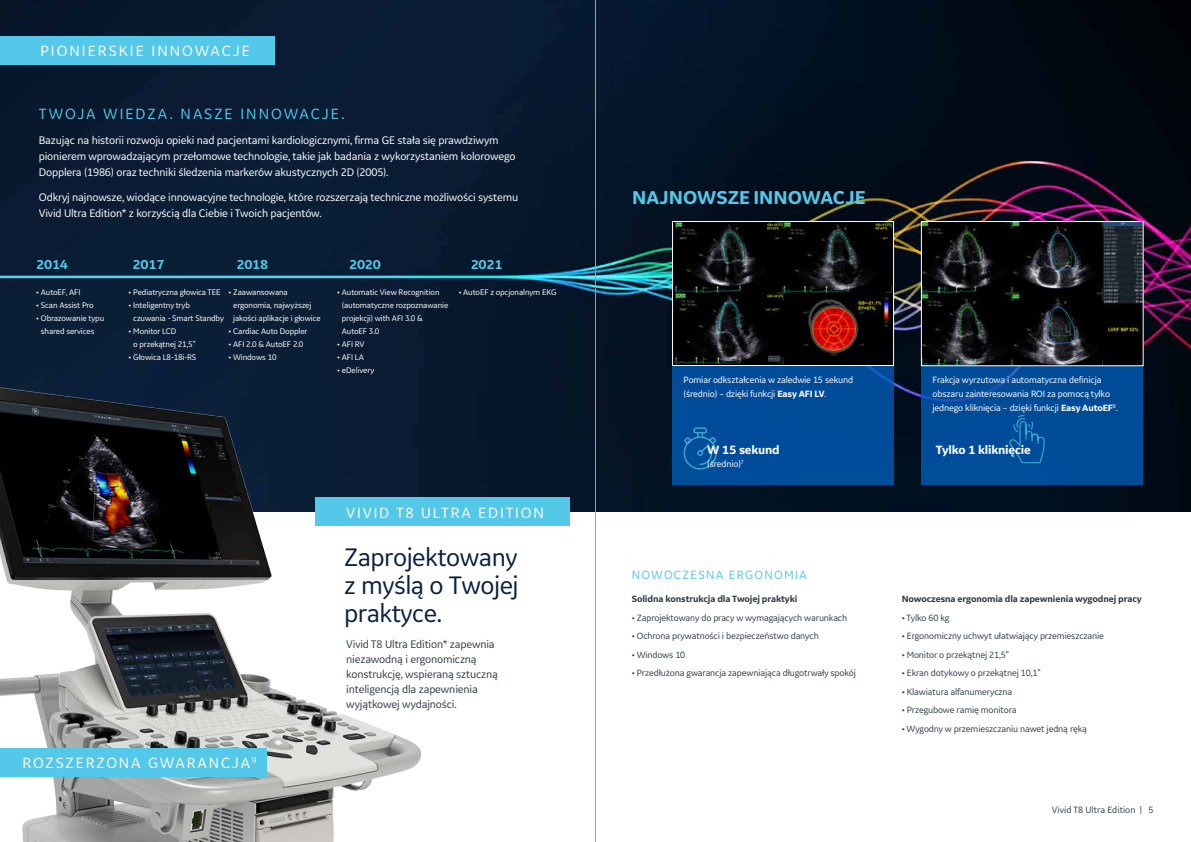
<style>
.page{position:relative;width:1191px;height:842px;background:#fff}
.page>*{position:absolute;margin:0;border:0;box-sizing:border-box;transform-origin:0 0}
.t1{font:26.5px/28px "GE Inspira Sans";letter-spacing:-.02em;color:#0a2240;text-align:justify}
.t2{font:700 19.5px "GE Inspira Sans";color:#54c8e8}
.t3{font:15.5px "GE Inspira Sans";letter-spacing:.12em;color:#fff}
.t4{font:15.5px "GE Inspira Sans";letter-spacing:.13em;color:#54c8e8}
.t5{font:700 13.5px "GE Inspira Sans";letter-spacing:-.015em;color:#54c8e8}
.t6{font:700 12.5px "GE Inspira Sans";letter-spacing:-.015em;color:#fff}
.t7{font:12.5px "GE Inspira Sans";letter-spacing:.1em;color:#54c8e8}
.t8{font:11.5px/16px "GE Inspira Sans";letter-spacing:-.015em;color:#fff}
.t9{font:11.5px/15px "GE Inspira Sans";letter-spacing:-.015em;color:#323e48}
.t10{font:9.5px "GE Inspira Sans";letter-spacing:-.015em;color:#323e48}
.t11{font:9.5px/14px "GE Inspira Sans";letter-spacing:-.015em;color:#fff}
.t12{font:700 9.5px "GE Inspira Sans";letter-spacing:-.015em;color:#323e48}
.t13{font:9.5px "GE Inspira Sans";letter-spacing:.005em;color:#323e48}
.t14{font:8.5px/13px "GE Inspira Sans";letter-spacing:-.015em;color:#fff}
.s1{font-weight:700}
</style>
<div class="page">
<img style="left:0;top:0;width:1191px;height:512px">
<div style="left:921px;top:346px;width:222px;height:139px;background:#004c99"></div>
<svg style="left:1009px;top:415px;width:36px;height:49px"></svg>
<div style="left:0;top:36px;width:274px;height:29px;background:#54c8e8"></div>
<div style="left:314px;top:497px;width:255px;height:29px;background:#54c8e8"></div>
<img style="left:0;top:300px;width:519px;height:542px">
<div style="left:0;top:748px;width:266px;height:28px;background:#54c8e8"></div>
<div style="left:672px;top:366px;width:221px;height:119px;background:#004c9a"></div>
<svg style="left:683px;top:427px;width:34px;height:43px"></svg>
<img style="left:675px;top:223px;width:216px;height:140px">
<div style="left:672px;top:221px;width:221px;height:145px;border:1px solid #fff"></div>
<img style="left:923px;top:223px;width:218px;height:141px">
<div style="left:921px;top:221px;width:222px;height:145px;border:1px solid #fff"></div>
<hr style="left:595px;top:0;width:1px;height:842px;background:#989ea4">
<h3 class="t3" style="left:40px;top:42px;width:211px">PIONIERSKIE INNOWACJE</h3>
<h3 class="t4" style="left:39px;top:105px;width:307px">TWOJA WIEDZA. NASZE INNOWACJE.</h3>
<p class="t8" style="left:39px;top:132px;width:478px">Bazując na historii rozwoju opieki nad pacjentami kardiologicznymi, firma GE stała się prawdziwym pionierem wprowadzającym przełomowe technologie, takie jak badania z wykorzystaniem kolorowego<br>Dopplera (1986) oraz techniki śledzenia markerów akustycznych 2D (2005).</p>
<h3 class="t8" style="left:39px;top:189px;width:481px">Odkryj najnowsze, wiodące innowacyjne technologie, które rozszerzają techniczne możliwości systemu<br>Vivid Ultra Edition* z korzyścią dla Ciebie i Twoich pacjentów.</h3>
<h3 class="t5" style="left:471px;top:256px;width:33px">2021</h3>
<h3 class="t5" style="left:36px;top:256px;width:33px">2014</h3>
<h3 class="t5" style="left:133px;top:256px;width:33px">2017</h3>
<h3 class="t5" style="left:236px;top:256px;width:33px">2018</h3>
<h3 class="t5" style="left:349px;top:256px;width:33px">2020</h3>
<p class="t14" style="left:36px;top:285px;width:46px">• AutoEF, AFI</p>
<p class="t14" style="left:36px;top:298px;width:59px">• Scan Assist Pro</p>
<p class="t14" style="left:41px;top:311px;width:65px;text-indent:-5px">• Obrazowanie typu shared services</p>
<p class="t14" style="left:129px;top:285px;width:93px">• Pediatryczna głowica TEE</p>
<p class="t14" style="left:133px;top:298px;width:92px;text-indent:-5px">• Inteligentny tryb czuwania - Smart Standby</p>
<p class="t14" style="left:133px;top:324px;width:64px;text-indent:-5px">• Monitor LCD<br>o przekątnej 21,5”</p>
<p class="t14" style="left:129px;top:350px;width:69px">• Głowica L8-18i-RS</p>
<p class="t14" style="left:233px;top:285px;width:89px;text-indent:-5px">• Zaawansowana ergonomia, najwyższej jakości aplikacje i głowice</p>
<p class="t14" style="left:229px;top:324px;width:80px">• Cardiac Auto Doppler</p>
<p class="t14" style="left:229px;top:337px;width:76px">• AFI 2.0 &amp; AutoEF 2.0</p>
<p class="t14" style="left:229px;top:350px;width:49px">• Windows 10</p>
<p class="t14" style="left:342px;top:285px;width:108px;text-indent:-5px">• Automatic View Recognition (automatyczne rozpoznawanie projekcji) with AFI 3.0 &amp;<br>AutoEF 3.0</p>
<p class="t14" style="left:337px;top:337px;width:29px">• AFI RV</p>
<p class="t14" style="left:337px;top:350px;width:28px">• AFI LA</p>
<p class="t14" style="left:337px;top:363px;width:38px">• eDelivery</p>
<p class="t14" style="left:459px;top:285px;width:99px">• AutoEF z opcjonalnym EKG</p>
<h3 class="t3" style="left:22px;top:753px;width:236px">ROZSZERZONA GWARANCJA<sup>9</sup></h3>
<h3 class="t3" style="left:346px;top:503px;width:199px">VIVID T8 ULTRA EDITION</h3>
<h1 class="t1" style="left:344px;top:542px;width:176px">Zaprojektowany z myślą o Twojej praktyce.</h1>
<h3 class="t9" style="left:346px;top:636px;width:153px">Vivid T8 Ultra Edition* zapewnia niezawodną i ergonomiczną konstrukcję, wspieraną sztuczną inteligencją dla zapewnienia wyjątkowej wydajności.</h3>
<h2 class="t2" style="left:632px;top:185px;width:235px">NAJNOWSZE INNOWACJE</h2>
<p class="t11" style="left:683px;top:373px;width:171px">Pomiar odkształcenia w zaledwie 15 sekund (średnio) – dzięki funkcji <span class="s1">Easy AFI LV</span>.</p>
<h3 class="t6" style="left:707px;top:442px;width:74px">W 15 sekund</h3>
<p class="t11" style="left:707px;top:457px;width:38px">(średnio)<sup>7</sup></p>
<h3 class="t7" style="left:632px;top:567px;width:177px">NOWOCZESNA ERGONOMIA</h3>
<p class="t12" style="left:632px;top:593px;width:167px">Solidna konstrukcja dla Twojej praktyki</p>
<p class="t10" style="left:632px;top:612px;width:217px">• Zaprojektowany do pracy w wymagających warunkach</p>
<p class="t10" style="left:632px;top:630px;width:188px">• Ochrona prywatności i bezpieczeństwo danych</p>
<p class="t10" style="left:632px;top:649px;width:55px">• Windows 10</p>
<p class="t10" style="left:632px;top:667px;width:226px">• Przedłużona gwarancja zapewniająca długotrwały spokój</p>
<p class="t11" style="left:932px;top:373px;width:187px">Frakcja wyrzutowa i automatyczna definicja obszaru zainteresowania ROI za pomocą tylko jednego kliknięcia – dzięki funkcji <span class="s1">Easy AutoEF</span><sup>8</sup>.</p>
<h3 class="t6" style="left:935px;top:442px;width:96px">Tylko 1 kliknięcie</h3>
<p class="t12" style="left:901px;top:593px;width:242px">Nowoczesna ergonomia dla zapewnienia wygodnej pracy</p>
<p class="t10" style="left:901px;top:612px;width:49px">• Tylko 60 kg</p>
<p class="t10" style="left:901px;top:630px;width:204px">• Ergonomiczny uchwyt ułatwiający przemieszczanie</p>
<p class="t10" style="left:901px;top:649px;width:109px">• Monitor o przekątnej 21,5”</p>
<p class="t10" style="left:901px;top:667px;width:140px">• Ekran dotykowy o przekątnej 10,1”</p>
<p class="t10" style="left:901px;top:686px;width:112px">• Klawiatura alfanumeryczna</p>
<p class="t10" style="left:901px;top:704px;width:116px">• Przegubowe ramię monitora</p>
<p class="t10" style="left:901px;top:723px;width:187px">• Wygodny w przemieszczaniu nawet jedną ręką</p>
<p class="t13" style="left:1051px;top:804px;width:103px">Vivid T8 Ultra Edition | 5</p>
</div>
